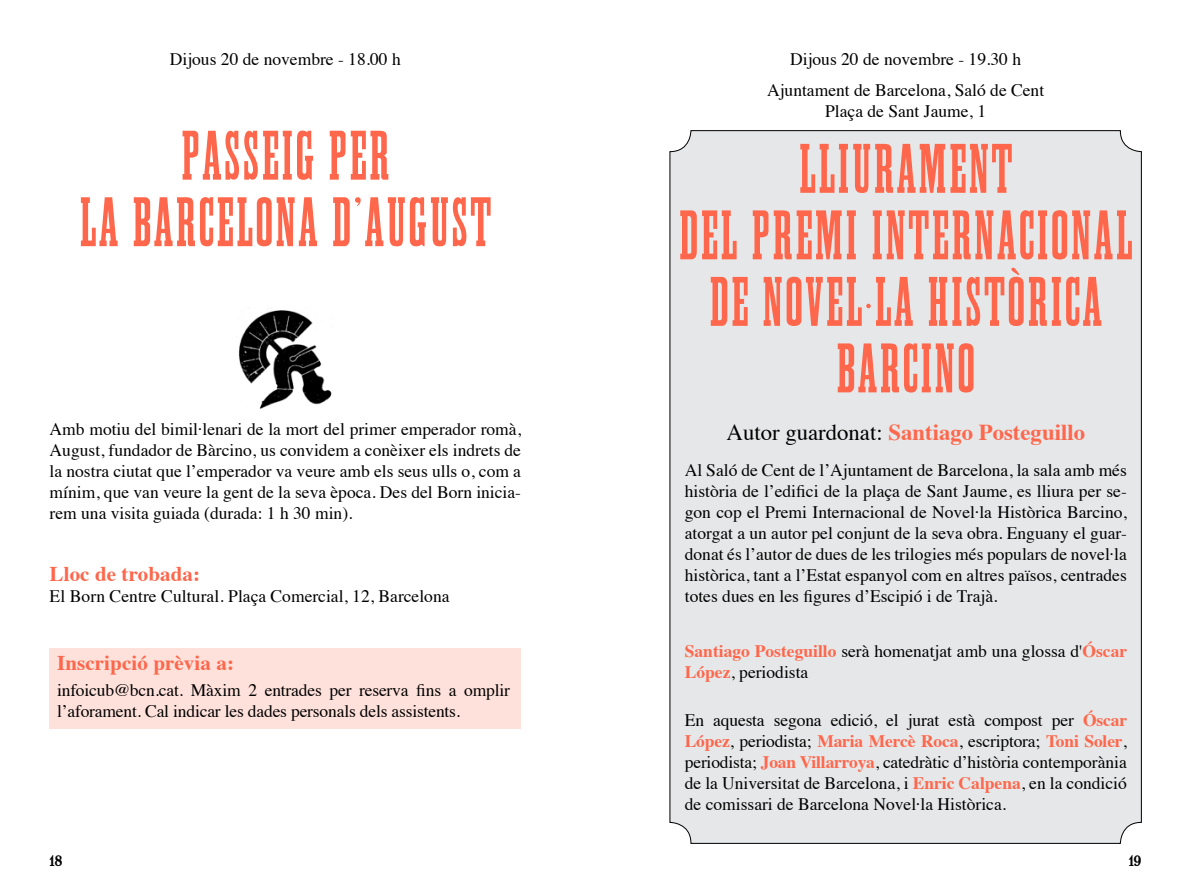
<style>
.page{position:relative;width:1191px;height:893px;background:#fff}
.page>*{position:absolute;margin:0;border:0;box-sizing:border-box;transform-origin:0 0}
.t1{font:condensed 52.5px/66.5px "Antique";letter-spacing:.04em;color:#ff674c;text-align:center}
.t2{font:700 22.75px "Times";color:#ff674c}
.t3{font:700 21px "Times";letter-spacing:.005em;color:#ff674c}
.t4{font:17.5px/21px "Times";color:#000;text-align:justify}
.t5{font:15.75px "Walbaum Fraktur Bold";color:#000}
.s1{font-weight:400;color:#000}
.s2{font-weight:700;color:#ff674c}
</style>
<div class="page">
<div style="left:670px;top:131px;width:471px;height:712px;background:#e6e7e8;border-radius:21px"></div>
<div style="left:50px;top:649px;width:471px;height:80px;background:#ffe1db"></div>
<img style="left:239px;top:310px;width:93px;height:99px">
<p class="t4" style="left:170px;top:47px;width:232px">Dijous 20 de novembre - 18.00 h</p>
<p class="t4" style="left:767px;top:42px;width:279px;line-height:31.5px;text-align:center">Dijous 20 de novembre - 19.30 h<br>Ajuntament de Barcelona, Saló de Cent</p>
<p class="t4" style="left:825px;top:99px;width:162px">Plaça de Sant Jaume, 1</p>
<h1 class="t1" style="left:678px;top:137px;width:455px">LLIURAMENT<br>DEL PREMI INTERNACIONAL<br>DE NOVEL·LA HISTÒRICA<br>BARCINO</h1>
<p class="t4" style="left:50px;top:417px;width:473px">Amb motiu del bimil·lenari de la mort del primer emperador romà, August, fundador de Bàrcino, us convidem a conèixer els indrets de la nostra ciutat que l’emperador va veure amb els seus ulls o, com a mínim, que van veure la gent de la seva època. Des del Born inicia&shy;rem una visita guiada (durada: 1 h 30 min).</p>
<h1 class="t1" style="left:79px;top:124px;width:413px">PASSEIG PER<br>LA BARCELONA D’AUGUST</h1>
<h2 class="t2" style="left:726px;top:410px;width:360px"><span class="s1">Autor guardonat:</span> Santiago Posteguillo</h2>
<p class="t4" style="left:685px;top:458px;width:443px">Al Saló de Cent de l’Ajuntament de Barcelona, la sala amb més història de l’edifici de la plaça de Sant Jaume, es lliura per se&shy;gon cop el Premi Internacional de Novel·la Històrica Barcino, atorgat a un autor pel conjunt de la seva obra. Enguany el guar&shy;donat és l’autor de dues de les trilogies més populars de novel·la històrica, tant a l’Estat espanyol com en altres països, centrades totes dues en les figures d’Escipió i de Trajà.</p>
<p class="t4" style="left:685px;top:639px;width:444px"><span class="s2">Santiago Posteguillo</span> serà homenatjat amb una glossa d'<span class="s2">Óscar<br>López</span>, periodista</p>
<p class="t4" style="left:685px;top:708px;width:444px">En aquesta segona edició, el jurat està compost per <span class="s2">Óscar López</span>, periodista; <span class="s2">Maria Mercè Roca</span>, escriptora; <span class="s2">Toni Soler</span>, periodista; <span class="s2">Joan Villarroya</span>, catedràtic d’història contemporània de la Universitat de Barcelona, i <span class="s2">Enric Calpena</span>, en la condició de comissari de Barcelona Novel·la Històrica.</p>
<p class="t3" style="left:50px;top:553px;width:152px">Lloc de trobada:</p>
<p class="t4" style="left:50px;top:584px;width:401px">El Born Centre Cultural. Plaça Comercial, 12, Barcelona</p>
<p class="t3" style="left:57px;top:642px;width:178px">Inscripció prèvia a:</p>
<p class="t4" style="left:57px;top:678px;width:454px">infoicub@bcn.cat. Màxim 2 entrades per reserva fins a omplir l’aforament. Cal indicar les dades personals dels assistents.</p>
<p class="t5" style="left:50px;top:851px;width:14px">18</p>
<p class="t5" style="left:1128px;top:851px;width:14px">19</p>
</div>
